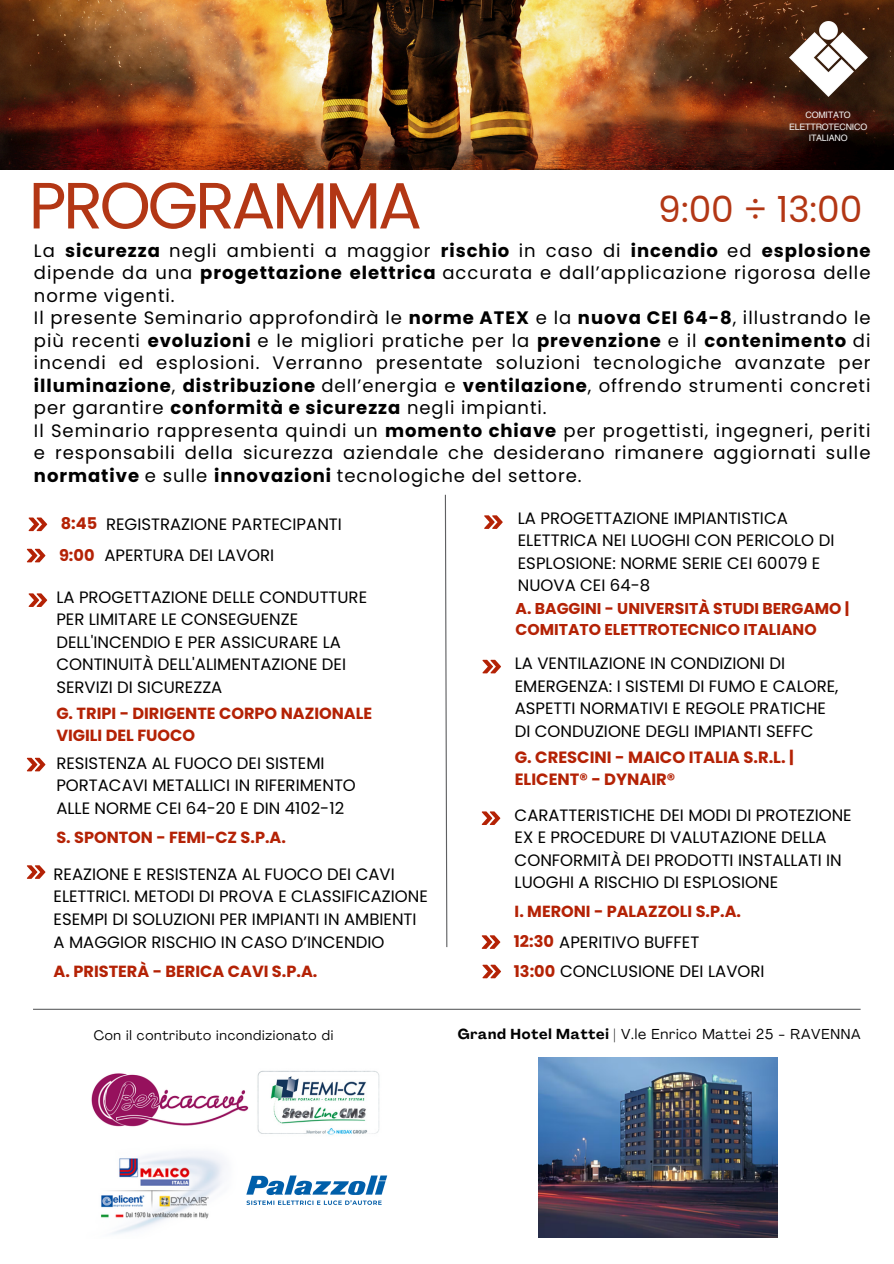
<style>
.page{position:relative;width:894px;height:1264px;background:#fff}
.page>*{position:absolute;margin:0;border:0;box-sizing:border-box;transform-origin:0 0}
.t1{font:65.25px "Poppins";letter-spacing:-.05em;color:#b33715}
.t2{font:36px "Poppins";color:#b33715}
.t3{font:18px/22.5px "Poppins";letter-spacing:.05em;color:#000}
.t4{font:16.5px/22.5px "Poppins";color:#000}
.t5{font:700 16.35px/22.5px "Poppins";color:#b42205}
.t6{font:700 16.05px/22.5px "Poppins";color:#b42205}
.t7{font:700 15.6px/21.3px "Poppins";color:#b42205}
.t8{font:14.25px "Agrandir";letter-spacing:.05em;color:#000}
.t9{font:13.5px "Agrandir";letter-spacing:.05em;color:#000}
.t10{font:8.85px/11.1px "Helvetica LT Pro";letter-spacing:-.025em;color:#fff;text-align:center}
.t11{font:8.85px/11.1px "Helvetica LT Pro";letter-spacing:-.025em;color:#f1f1f1;text-align:center}
.s1{font-weight:700}
.s2{font-weight:700;font-size:16.05px;color:#b42205}
</style>
<div class="page">
<img style="left:0;top:0;width:893px;height:169px">
<svg style="left:444px;top:494px;width:4px;height:454px"></svg>
<svg style="left:481px;top:811px;width:19px;height:14px"></svg>
<svg style="left:482px;top:660px;width:19px;height:13px"></svg>
<svg style="left:484px;top:515px;width:18px;height:14px"></svg>
<svg style="left:29px;top:593px;width:18px;height:14px"></svg>
<svg style="left:27px;top:865px;width:18px;height:13px"></svg>
<svg style="left:27px;top:758px;width:18px;height:13px"></svg>
<img style="left:101px;top:1154px;width:123px;height:80px">
<img style="left:246px;top:1175px;width:142px;height:30px">
<img style="left:257px;top:1070px;width:123px;height:65px">
<img style="left:91px;top:1073px;width:158px;height:54px">
<hr style="left:33px;top:1008px;width:827px;height:1px;background:#5f6062">
<img style="left:788px;top:21px;width:79px;height:75px">
<img style="left:539px;top:1057px;width:238px;height:180px">
<svg style="left:29px;top:517px;width:18px;height:14px"></svg>
<svg style="left:27px;top:549px;width:18px;height:13px"></svg>
<svg style="left:481px;top:935px;width:19px;height:13px"></svg>
<svg style="left:482px;top:964px;width:19px;height:14px"></svg>
<p class="t11" style="left:789px;top:111px;width:80px">COMITATO<br>ELETTROTECNICO<br>ITALIANO</p>
<p class="t10" style="left:792px;top:111px;width:80px">COMITATO<br>ELETTROTECNICO<br>ITALIANO</p>
<p class="t1" style="left:29px;top:160px;width:394px">PROGRAMMA</p>
<h4 class="t3" style="left:34px;top:239px;width:837px">La <span class="s1">sicurezza</span> negli ambienti a maggior <span class="s1">rischio</span> in caso di <span class="s1">incendio</span> ed <span class="s1">esplosione </span>dipende da una <span class="s1">progettazione elettrica</span> accurata e dall’applicazione rigorosa delle norme vigenti.<br>Il presente Seminario approfondirà le <span class="s1">norme ATEX</span> e la <span class="s1">nuova CEI 64-8</span>, illustrando le più recenti <span class="s1">evoluzioni</span> e le migliori pratiche per la <span class="s1">prevenzione</span> e il <span class="s1">contenimento</span> di incendi ed esplosioni. Verranno presentate soluzioni tecnologiche avanzate per <span class="s1">illuminazione</span>, <span class="s1">distribuzione</span> dell’energia e <span class="s1">ventilazione</span>, offrendo strumenti concreti per garantire <span class="s1">conformità e sicurezza</span> negli impianti.<br>Il Seminario rappresenta quindi un <span class="s1">momento chiave</span> per progettisti, ingegneri, periti e responsabili della sicurezza aziendale che desiderano rimanere aggiornati sulle <span class="s1">normative</span> e sulle <span class="s1">innovazioni</span> tecnologiche del settore.</h4>
<h6 class="t2" style="left:658px;top:185px;width:206px">9:00 ÷ 13:00</h6>
<p class="t6" style="left:61px;top:512px;width:38px">8:45</p>
<h6 class="t4" style="left:106px;top:512px;width:237px">REGISTRAZIONE PARTECIPANTI</h6>
<p class="t6" style="left:59px;top:544px;width:37px">9:00</p>
<h4 class="t4" style="left:104px;top:544px;width:171px">APERTURA DEI LAVORI</h4>
<p class="t4" style="left:56px;top:585px;width:312px">LA PROGETTAZIONE DELLE CONDUTTURE<br>PER LIMITARE LE CONSEGUENZE<br>DELL'INCENDIO E PER ASSICURARE LA<br>CONTINUITÀ DELL'ALIMENTAZIONE DEI<br>SERVIZI DI SICUREZZA</p>
<p class="t6" style="left:56px;top:702px;width:317px">G. TRIPI - DIRIGENTE CORPO NAZIONALE<br>VIGILI DEL FUOCO</p>
<h6 class="t4" style="left:56px;top:751px;width:301px">RESISTENZA AL FUOCO DEI SISTEMI<br>PORTACAVI METALLICI IN RIFERIMENTO<br>ALLE NORME CEI 64-20 E DIN 4102-12</h6>
<h6 class="t6" style="left:56px;top:826px;width:231px">S. SPONTON - FEMI-CZ S.P.A.</h6>
<h4 class="t4" style="left:54px;top:863px;width:376px">REAZIONE E RESISTENZA AL FUOCO DEI CAVI ELETTRICI. METODI DI PROVA E CLASSIFICAZIONE ESEMPI DI SOLUZIONI PER IMPIANTI IN AMBIENTI A MAGGIOR RISCHIO IN CASO D’INCENDIO</h4>
<h4 class="t6" style="left:54px;top:960px;width:265px">A. PRISTERÀ - BERICA CAVI S.P.A.</h4>
<p class="t9" style="left:94px;top:1030px;width:241px">Con il contributo incondizionato di</p>
<h2 class="t4" style="left:517px;top:506px;width:318px">LA PROGETTAZIONE IMPIANTISTICA<br>ELETTRICA NEI LUOGHI CON PERICOLO DI<br>ESPLOSIONE: NORME SERIE CEI 60079 E<br>NUOVA CEI 64-8</h2>
<p class="t7" style="left:515px;top:597px;width:335px">A. BAGGINI - UNIVERSITÀ STUDI BERGAMO |<br>COMITATO ELETTROTECNICO ITALIANO</p>
<h5 class="t4" style="left:514px;top:652px;width:325px">LA VENTILAZIONE IN CONDIZIONI DI EMERGENZA: I SISTEMI DI FUMO E CALORE, ASPETTI NORMATIVI E REGOLE PRATICHE DI CONDUZIONE DEGLI IMPIANTI SEFFC</h5>
<h1 class="t5" style="left:514px;top:745px;width:280px">G. CRESCINI - MAICO ITALIA S.R.L. |<br>ELICENT® - DYNAIR®</h1>
<p class="t4" style="left:514px;top:803px;width:338px">CARATTERISTICHE DEI MODI DI PROTEZIONE EX E PROCEDURE DI VALUTAZIONE DELLA CONFORMITÀ DEI PRODOTTI INSTALLATI IN LUOGHI A RISCHIO DI ESPLOSIONE</p>
<p class="t6" style="left:514px;top:900px;width:228px">I. MERONI - PALAZZOLI S.P.A.</p>
<h4 class="t4" style="left:513px;top:930px;width:187px"><span class="s2">12:30</span> APERITIVO BUFFET</h4>
<p class="t4" style="left:513px;top:959px;width:252px"><span class="s2">13:00</span> CONCLUSIONE DEI LAVORI</p>
<h4 class="t8" style="left:457px;top:1028px;width:404px"><span class="s1">Grand Hotel Mattei</span> | V.le Enrico Mattei 25 - RAVENNA</h4>
</div>
